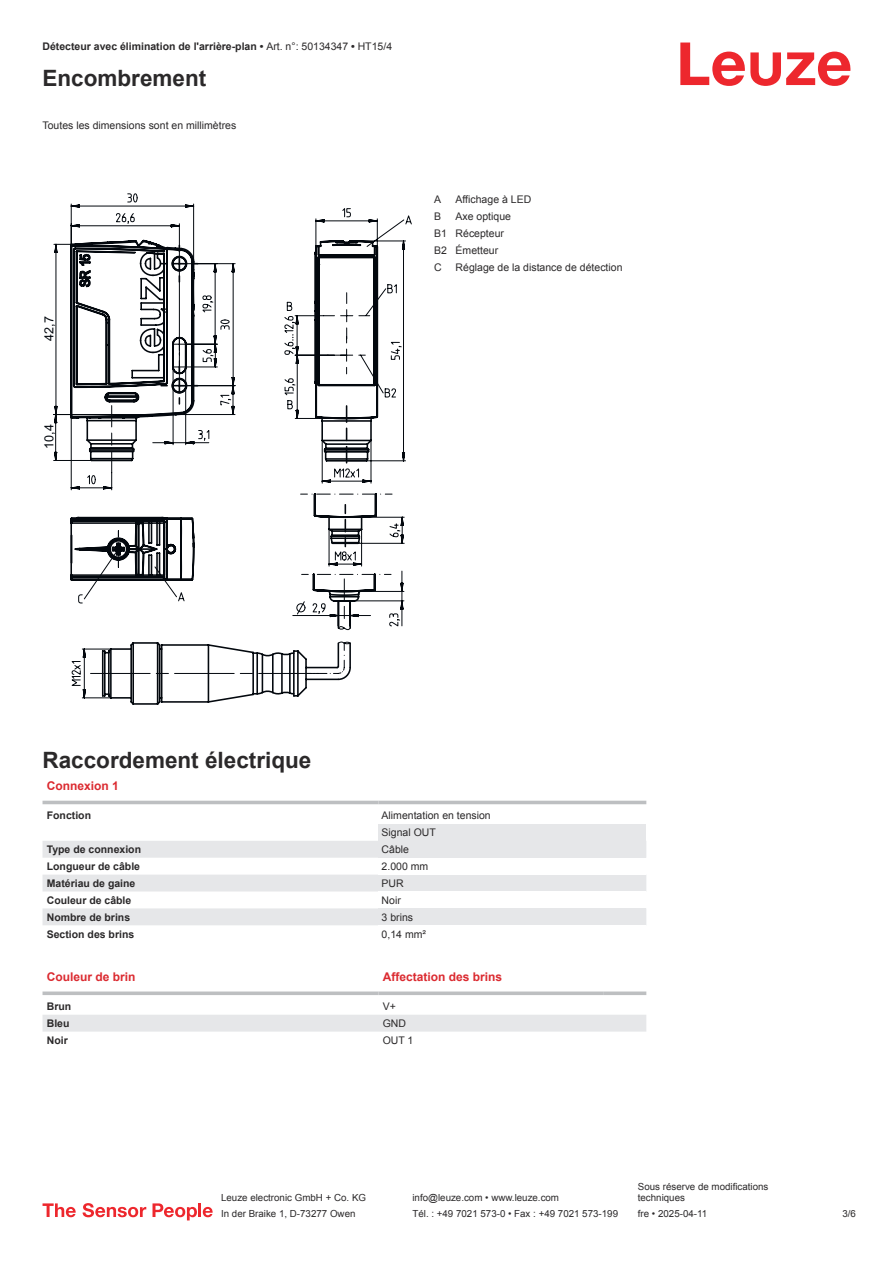
<style>
.page{position:relative;width:893px;height:1263px;background:#fff}
.page>*{position:absolute;margin:0;border:0;box-sizing:border-box;transform-origin:0 0}
.t1{font:700 22.5px "Arial";color:#2b292a}
.t2{font:12.6px "Arial";color:#03080e}
.t3{font:700 12px "Arial";color:#db2a30}
.t4{font:10.5px/17px "Arial";color:#2b292a}
.t5{font:700 10.5px "Arial";color:#2b292a}
.t6{font:9.75px/11.7px "Arial";color:#2b292a}
.s1{font-weight:400}
</style>
<div class="page">
<svg style="left:680px;top:43px;width:170px;height:43px"></svg>
<svg style="left:43px;top:800px;width:603px;height:5px"></svg>
<svg style="left:43px;top:841px;width:335px;height:84px;fill:#e6e7e9"></svg>
<hr style="left:43px;top:801px;width:335px;height:3px;background:#bdbfc1">
<hr style="left:378px;top:801px;width:268px;height:3px;background:#bdbfc1">
<div style="left:378px;top:824px;width:268px;height:17px;background:#e6e7e9"></div>
<div style="left:378px;top:841px;width:268px;height:17px;background:#e6e7e9"></div>
<div style="left:378px;top:874px;width:268px;height:17px;background:#e6e7e9"></div>
<div style="left:378px;top:908px;width:268px;height:17px;background:#e6e7e9"></div>
<svg style="left:43px;top:1031px;width:603px;height:1px"></svg>
<div style="left:43px;top:1015px;width:603px;height:16px;background:#e6e7e9"></div>
<svg style="left:43px;top:991px;width:335px;height:4px"></svg>
<svg style="left:378px;top:991px;width:226px;height:4px"></svg>
<svg style="left:604px;top:991px;width:42px;height:4px"></svg>
<svg style="left:43px;top:1203px;width:33px;height:14px"></svg>
<svg style="left:83px;top:1203px;width:63px;height:14px"></svg>
<svg style="left:153px;top:1203px;width:44px;height:17px"></svg>
<hr style="left:198px;top:1203px;width:3px;height:14px;background:#ed272d">
<svg style="left:203px;top:1207px;width:10px;height:10px"></svg>
<svg style="left:53px;top:193px;width:359px;height:506px"></svg>
<svg style="left:69px;top:235px;width:279px;height:313px"></svg>
<p class="t5" style="left:43px;top:43px;width:351px">Détecteur avec élimination de l'arrière-plan • <span class="s1">Art. n°: 50134347</span> • <span class="s1">HT15/4</span></p>
<h1 class="t1" style="left:43px;top:70px;width:165px">Encombrement</h1>
<p class="t4" style="left:43px;top:117px;width:195px">Toutes les dimensions sont en millimètres</p>
<p class="t2" style="left:44px;top:341px;width:26px;rotate:-90deg">42,7</p>
<p class="t2" style="left:44px;top:449px;width:26px;rotate:-90deg">10,4</p>
<p class="t4" style="left:434px;top:192px;width:9px">A</p>
<p class="t4" style="left:456px;top:192px;width:77px">Affichage à LED</p>
<p class="t4" style="left:434px;top:209px;width:9px">B</p>
<p class="t4" style="left:434px;top:209px;width:78px;text-indent:21px">Axe optique<br>B1 Récepteur<br>B2 Émetteur<br>C</p>
<p class="t4" style="left:456px;top:260px;width:168px">Réglage de la distance de détection</p>
<h1 class="t1" style="left:43px;top:751px;width:270px">Raccordement électrique</h1>
<p class="t3" style="left:47px;top:781px;width:74px">Connexion 1</p>
<p class="t5" style="left:47px;top:811px;width:46px">Fonction</p>
<p class="t4" style="left:382px;top:808px;width:111px">Alimentation en tension<br>Signal OUT</p>
<p class="t5" style="left:47px;top:845px;width:96px">Type de connexion</p>
<p class="t4" style="left:382px;top:842px;width:29px">Câble</p>
<p class="t5" style="left:47px;top:862px;width:95px">Longueur de câble</p>
<p class="t4" style="left:382px;top:859px;width:48px">2.000 mm</p>
<p class="t5" style="left:47px;top:879px;width:90px">Matériau de gaine</p>
<p class="t4" style="left:382px;top:875px;width:24px">PUR</p>
<p class="t5" style="left:47px;top:896px;width:86px">Couleur de câble</p>
<p class="t4" style="left:382px;top:892px;width:21px">Noir</p>
<p class="t5" style="left:47px;top:913px;width:85px">Nombre de brins</p>
<p class="t4" style="left:382px;top:909px;width:33px">3 brins</p>
<p class="t5" style="left:47px;top:930px;width:89px">Section des brins</p>
<p class="t4" style="left:382px;top:926px;width:46px">0,14 mm²</p>
<p class="t3" style="left:47px;top:972px;width:90px">Couleur de brin</p>
<p class="t3" style="left:383px;top:972px;width:121px">Affectation des brins</p>
<p class="t5" style="left:47px;top:1002px;width:26px">Brun</p>
<p class="t4" style="left:383px;top:999px;width:15px">V+</p>
<p class="t5" style="left:47px;top:1019px;width:24px">Bleu</p>
<p class="t4" style="left:383px;top:1016px;width:25px">GND</p>
<p class="t5" style="left:47px;top:1036px;width:23px">Noir</p>
<p class="t4" style="left:383px;top:1032px;width:32px">OUT 1</p>
<p class="t6" style="left:221px;top:1193px;width:146px">Leuze electronic GmbH + Co. KG</p>
<p class="t6" style="left:412px;top:1193px;width:148px">info@leuze.com • www.leuze.com</p>
<p class="t6" style="left:638px;top:1181px;width:132px">Sous réserve de modifications techniques</p>
<p class="t6" style="left:221px;top:1209px;width:136px">In der Braike 1, D-73277 Owen</p>
<p class="t6" style="left:412px;top:1209px;width:207px">Tél. : +49 7021 573-0 • Fax : +49 7021 573-199</p>
<p class="t6" style="left:638px;top:1209px;width:71px">fre • 2025-04-11</p>
<p class="t6" style="left:842px;top:1209px;width:15px">3 /6</p>
</div>
